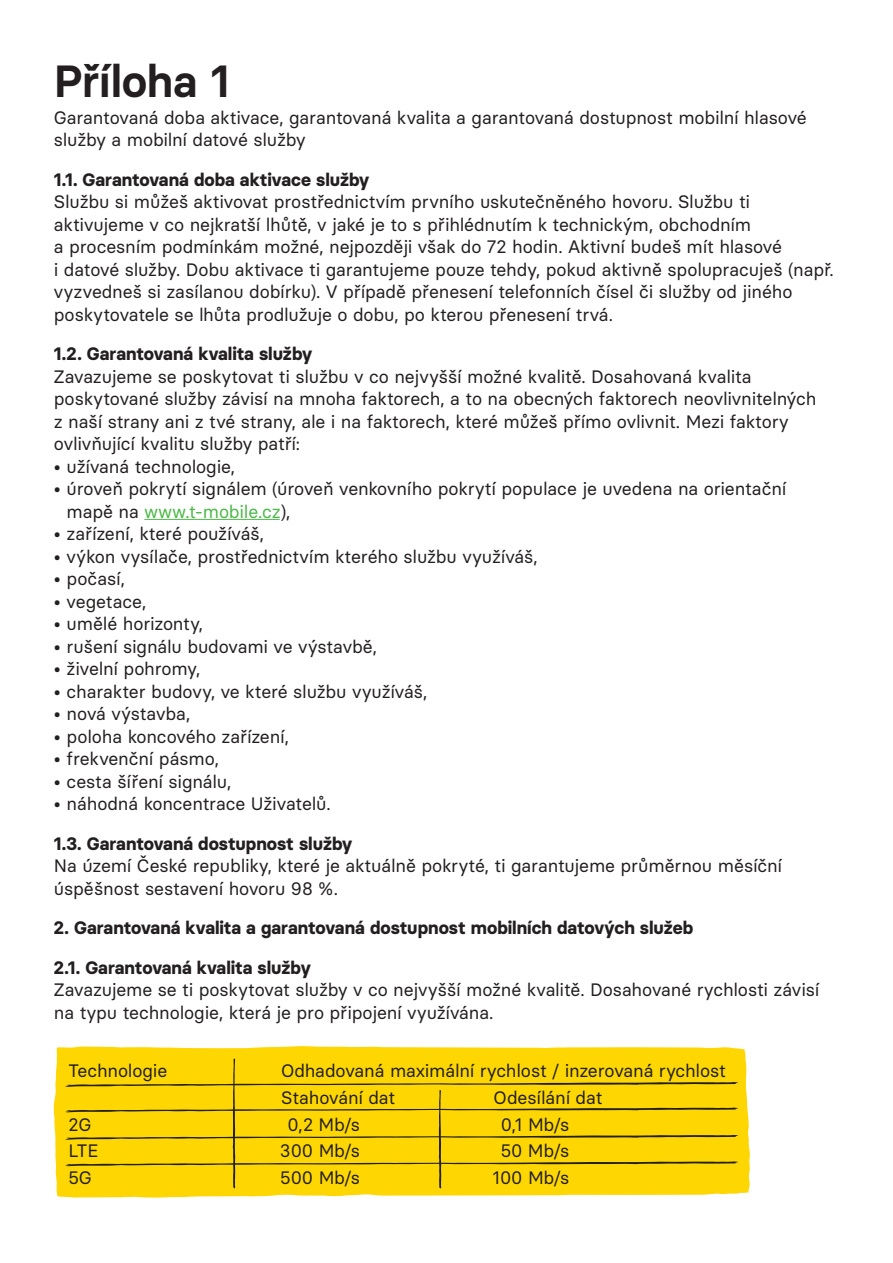
<style>
.page{position:relative;width:893px;height:1263px;background:#fff}
.page>*{position:absolute;margin:0;border:0;box-sizing:border-box;transform-origin:0 0}
.t1{font:600 45px "Basier Circle";letter-spacing:-.005em;color:#231f20}
.t2{font:18px/22.5px "Basier Circle";letter-spacing:-.01em;color:#231f20}
.t3{font:700 18px/39.5px "Basier Circle";color:#231f20}
.s1{color:#4cb848}
</style>
<div class="page">
<hr style="left:144px;top:519px;width:136px;height:1px;background:#4cb848">
<svg style="left:54px;top:1046px;width:696px;height:152px;background:#fede2f"></svg>
<svg style="left:63px;top:1059px;width:677px;height:130px;background:#f2cd03"></svg>
<h1 class="t1" style="left:54px;top:53px;width:177px">Příloha 1</h1>
<p class="t2" style="left:54px;top:106px;width:754px">Garantovaná doba aktivace, garantovaná kvalita a garantovaná dostupnost mobilní hlasové služby a mobilní datové služby</p>
<p class="t3" style="left:54px;top:159px;width:317px">1.1. Garantovaná doba aktivace služby</p>
<p class="t2" style="left:54px;top:190px;width:781px">Službu si můžeš aktivovat prostřednictvím prvního uskutečněného hovoru. Službu ti aktivujeme v co nejkratší lhůtě, v jaké je to s přihlédnutím k technickým, obchodním<br>a procesním podmínkám možné, nejpozději však do 72 hodin. Aktivní budeš mít hlasové<br>i datové služby. Dobu aktivace ti garantujeme pouze tehdy, pokud aktivně spolupracuješ (např. vyzvedneš si zasílanou dobírku). V případě přenesení telefonních čísel či služby od jiného poskytovatele se lhůta prodlužuje o dobu, po kterou přenesení trvá.</p>
<p class="t3" style="left:54px;top:334px;width:260px">1.2. Garantovaná kvalita služby</p>
<p class="t2" style="left:54px;top:365px;width:764px">Zavazujeme se poskytovat ti službu v co nejvyšší možné kvalitě. Dosahovaná kvalita poskytované služby závisí na mnoha faktorech, a to na obecných faktorech neovlivnitelných z naší strany ani z tvé strany, ale i na faktorech, které můžeš přímo ovlivnit. Mezi faktory ovlivňující kvalitu služby patří:</p>
<p class="t2" style="left:54px;top:455px;width:183px">• užívaná technologie,</p>
<p class="t2" style="left:67px;top:477px;width:721px;text-indent:-13px">• úroveň pokrytí signálem (úroveň venkovního pokrytí populace je uvedena na orientační mapě na <span class="s1">www.t-mobile.cz</span>),</p>
<p class="t2" style="left:54px;top:522px;width:212px">• zařízení, které používáš,</p>
<p class="t2" style="left:54px;top:545px;width:485px">• výkon vysílače, prostřednictvím kterého službu využíváš,</p>
<p class="t2" style="left:54px;top:567px;width:73px">• počasí,</p>
<p class="t2" style="left:54px;top:590px;width:94px">• vegetace,</p>
<p class="t2" style="left:54px;top:612px;width:151px">• umělé horizonty,</p>
<p class="t2" style="left:54px;top:635px;width:325px">• rušení signálu budovami ve výstavbě,</p>
<p class="t2" style="left:54px;top:657px;width:148px">• živelní pohromy,</p>
<p class="t2" style="left:54px;top:680px;width:375px">• charakter budovy, ve které službu využíváš,</p>
<p class="t2" style="left:54px;top:702px;width:138px">• nová výstavba,</p>
<p class="t2" style="left:54px;top:725px;width:237px">• poloha koncového zařízení,</p>
<p class="t2" style="left:54px;top:747px;width:167px">• frekvenční pásmo,</p>
<p class="t2" style="left:54px;top:770px;width:179px">• cesta šíření signálu,</p>
<p class="t2" style="left:54px;top:792px;width:278px">• náhodná koncentrace Uživatelů.</p>
<p class="t3" style="left:54px;top:823px;width:300px">1.3. Garantovaná dostupnost služby</p>
<p class="t2" style="left:54px;top:854px;width:730px">Na území České republiky, které je aktuálně pokryté, ti garantujeme průměrnou měsíční úspěšnost sestavení hovoru 98 %.</p>
<p class="t3" style="left:54px;top:908px;width:641px">2. Garantovaná kvalita a garantovaná dostupnost mobilních datových služeb<br>2.1. Garantovaná kvalita služby</p>
<p class="t2" style="left:54px;top:978px;width:767px">Zavazujeme se ti poskytovat služby v co nejvyšší možné kvalitě. Dosahované rychlosti závisí na typu technologie, která je pro připojení využívána.</p>
<p class="t2" style="left:68px;top:1059px;width:100px">Technologie</p>
<p class="t2" style="left:281px;top:1057px;width:447px;line-height:26.7px">Odhadovaná maximální rychlost / inzerovaná rychlost<br>Stahování dat</p>
<p class="t2" style="left:494px;top:1086px;width:110px">Odesílání dat</p>
<p class="t2" style="left:68px;top:1113px;width:24px">2G</p>
<p class="t2" style="left:287px;top:1113px;width:74px">0,2 Mb/s</p>
<p class="t2" style="left:501px;top:1113px;width:70px">0,1 Mb/s</p>
<p class="t2" style="left:68px;top:1139px;width:31px">LTE</p>
<p class="t2" style="left:280px;top:1139px;width:82px">300 Mb/s</p>
<p class="t2" style="left:501px;top:1139px;width:70px">50 Mb/s</p>
<p class="t2" style="left:68px;top:1166px;width:25px">5G</p>
<p class="t2" style="left:280px;top:1166px;width:81px">500 Mb/s</p>
<p class="t2" style="left:493px;top:1166px;width:78px">100 Mb/s</p>
</div>
